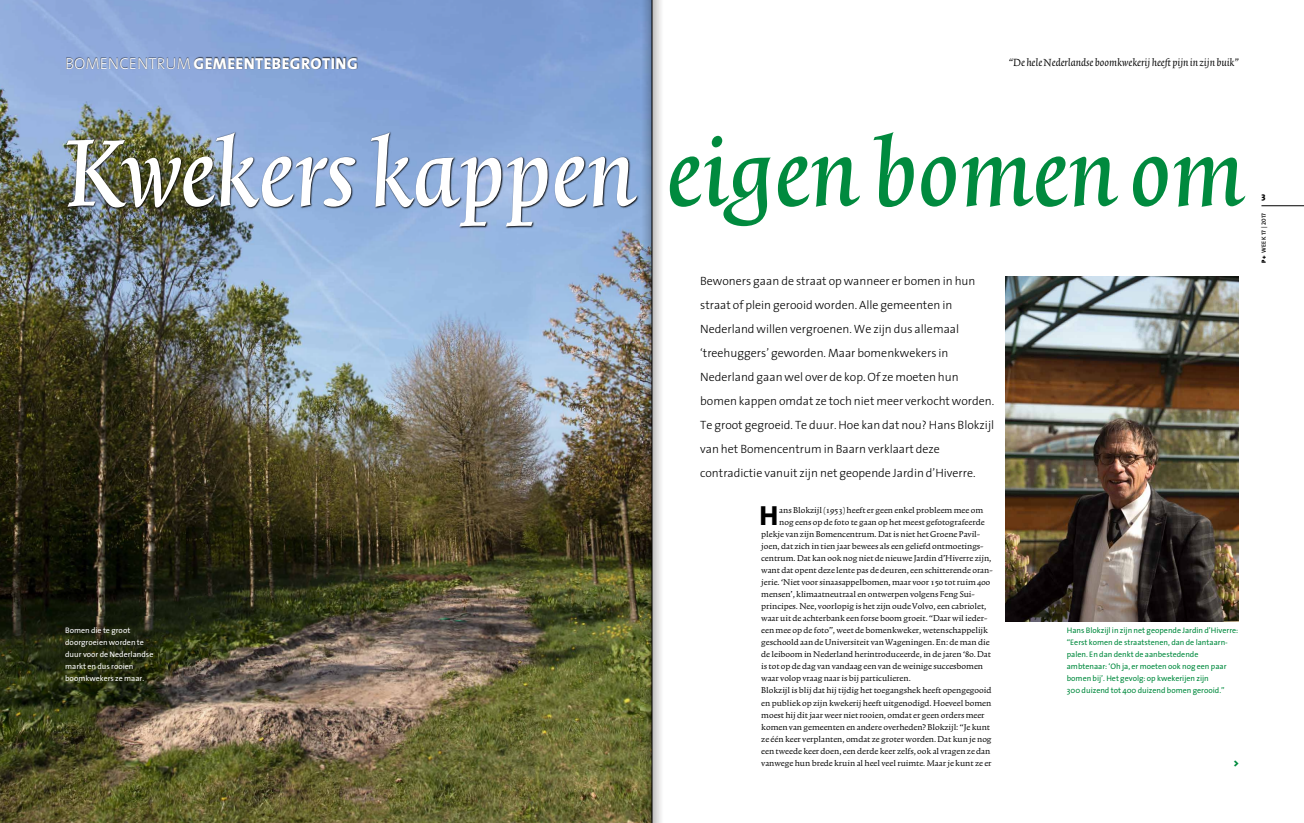
<style>
.page{position:relative;width:1304px;height:823px;background:#fff}
.page>*{position:absolute;margin:0;border:0;box-sizing:border-box;transform-origin:0 0}
.t1{font:119.2px "Trinite No 1 Med Ita";color:#fff}
.t2{font:800 27.8px "The Sans";color:#000}
.t3{font:800 16px "The Sans";letter-spacing:.025em;color:#fff}
.t4{font:italic 13px "Trinite No 1";color:#000}
.t5{font:300 12px/24px "The Sans";color:#000}
.t6{font:10px "Trinite No 1 Rom Wid";color:#000}
.t7{font:900 10px "The Sans";color:#008a3e}
.t8{font:800 9px "The Sans";color:#000}
.t9{font:8px/12px "The Sans";color:#008a3e}
.t10{font:8px/12px "The Sans";color:#fff}
.t11{font:6px "The Sans Semi Bold Caps";letter-spacing:.05em;color:#000}
.s1{font-weight:300}
.s2{color:#008a3e}
.s3{font-family:"The Sans";font-weight:900}
.s4{font-family:"The Sans";font-weight:600}
</style>
<div class="page">
<hr style="left:1261px;top:205px;width:43px;height:1px;background:#000">
<img style="left:0;top:0;width:641px;height:822px">
<div style="left:66px;top:57px;width:292px;height:13px;background:#000;opacity:.75"></div>
<img style="left:65px;top:131px;width:574px;height:98px">
<img style="left:1006px;top:276px;width:233px;height:345px">
<svg style="left:49px;top:615px;width:117px;height:78px;background:#232910"></svg>
<img style="left:641px;top:0;width:7px;height:822px">
<div style="left:652px;top:0;width:11px;height:822px;background:#f1f0f0"></div>
<div style="left:648px;top:0;width:11px;height:822px;background:#000;opacity:.75"></div>
<hr style="left:652px;top:0;width:1px;height:822px;background:#000">
<h3 class="t3" style="left:65px;top:50px;width:294px"><span class="s1">BOMENCE NTRUM</span> GEMEENTEBEGROTING</h3>
<h3 class="t4" style="left:1009px;top:56px;width:232px">“De hele Nederlandse boomkwekerij heeft pijn in zijn buik”</h3>
<h1 class="t1" style="left:65px;top:118px;width:1180px">Kwekers kappen <span class="s2">eigen bomen om</span></h1>
<p class="t10" style="left:65px;top:624px;width:90px">Bomen die te groot doorgroeien worden te duur voor de Nederlandse markt en dus rooien boomkwekers ze maar.</p>
<p class="t5" style="left:700px;top:268px;width:296px">Bewoners gaan de straat op wanneer er bomen in hun straat of plein gerooid worden. Alle gemeenten in Nederland willen vergroenen. We zijn dus allemaal ‘treehuggers’ geworden. Maar bomenkwekers in Nederland gaan wel over de kop. Of ze moeten hun bomen kappen omdat ze toch niet meer verkocht worden.<br>Te groot gegroeid. Te duur. Hoe kan dat nou? Hans Blokzijl van het Bomencentrum in Baarn verklaart deze contradictie vanuit zijn net geopende Jardin d’Hiverre.</p>
<h2 class="t2" style="left:760px;top:492px;width:20px">H</h2>
<p class="t6" style="left:779px;top:505px;width:205px">ans Blokzijl (1953) heeft er geen enkel probleem mee om</p>
<p class="t6" style="left:779px;top:517px;width:207px">nog eens op de foto te gaan op het meest gefotografeerde</p>
<p class="t6" style="left:761px;top:529px;width:220px">plekje van zijn Bomencentrum. Dat is niet het Groene Pavil-</p>
<p class="t6" style="left:761px;top:541px;width:224px">joen, dat zich in tien jaar bewees als een geliefd ontmoetings-</p>
<p class="t6" style="left:761px;top:553px;width:232px">centrum. Dat kan ook nog niet de nieuwe Jardin d’Hiverre zijn,</p>
<p class="t6" style="left:761px;top:565px;width:233px">want dat opent deze lente pas de deuren, een schitterende oran-</p>
<p class="t6" style="left:761px;top:577px;width:230px">jerie. ‘Niet voor sinaasappelbomen, maar voor 150 tot ruim 400</p>
<p class="t6" style="left:761px;top:589px;width:215px">mensen’, klimaatneutraal en ontwerpen volgens Feng Sui-</p>
<p class="t6" style="left:761px;top:601px;width:227px">principes. Nee, voorlopig is het zijn oude Volvo, een cabriolet,</p>
<p class="t6" style="left:761px;top:613px;width:228px">waar uit de achterbank een forse boom groeit. “Daar wil ieder-</p>
<p class="t6" style="left:761px;top:625px;width:228px">een mee op de foto”, weet de bomenkweker, wetenschappelijk</p>
<p class="t6" style="left:761px;top:637px;width:230px">geschoold aan de Universiteit van Wageningen. En: de man die</p>
<p class="t6" style="left:761px;top:649px;width:231px">de leiboom in Nederland herintroduceerde, in de jaren ‘80. Dat</p>
<p class="t6" style="left:761px;top:661px;width:223px">is tot op de dag van vandaag een van de weinige succesbomen</p>
<p class="t6" style="left:761px;top:673px;width:151px">waar volop vraag naar is bij particulieren.</p>
<p class="t6" style="left:761px;top:685px;width:232px">Blokzijl is blij dat hij tijdig het toegangshek heeft opengegooid</p>
<p class="t6" style="left:761px;top:697px;width:231px">en publiek op zijn kwekerij heeft uitgenodigd. Hoeveel bomen</p>
<p class="t6" style="left:761px;top:709px;width:225px">moest hij dit jaar weer niet rooien, omdat er geen orders meer</p>
<p class="t6" style="left:761px;top:721px;width:230px">komen van gemeenten en andere overheden? Blokzijl: “Je kunt</p>
<p class="t6" style="left:761px;top:733px;width:232px">ze één keer verplanten, omdat ze groter worden. Dat kun je nog</p>
<p class="t6" style="left:761px;top:745px;width:231px">een tweede keer doen, een derde keer zelfs, ook al vragen ze dan</p>
<p class="t6" style="left:761px;top:757px;width:232px">vanwege hun brede kruin al heel veel ruimte. Maar je kunt ze er</p>
<p class="t9" style="left:1067px;top:624px;width:173px">Hans Blokzijl in zijn net geopende Jardin d’Hiverre: “Eerst komen de straatstenen, dan de lantaarn&shy;palen. En dan denkt de aanbestedende ambtenaar: ‘Oh ja, er moeten ook nog een paar bomen bij’. Het gevolg: op kwekerijen zijn<br>300 duizend tot 400 duizend bomen gerooid.”</p>
<p class="t7" style="left:1234px;top:753px;width:7px">&gt;</p>
<p class="t8" style="left:1261px;top:189px;width:6px">3</p>
<p class="t11" style="left:1259px;top:262px;width:51px;rotate:-90deg"><span class="s3">P+</span> <span class="s4">WEEK</span> 17 <span class="s4">|</span> 2017</p>
</div>
